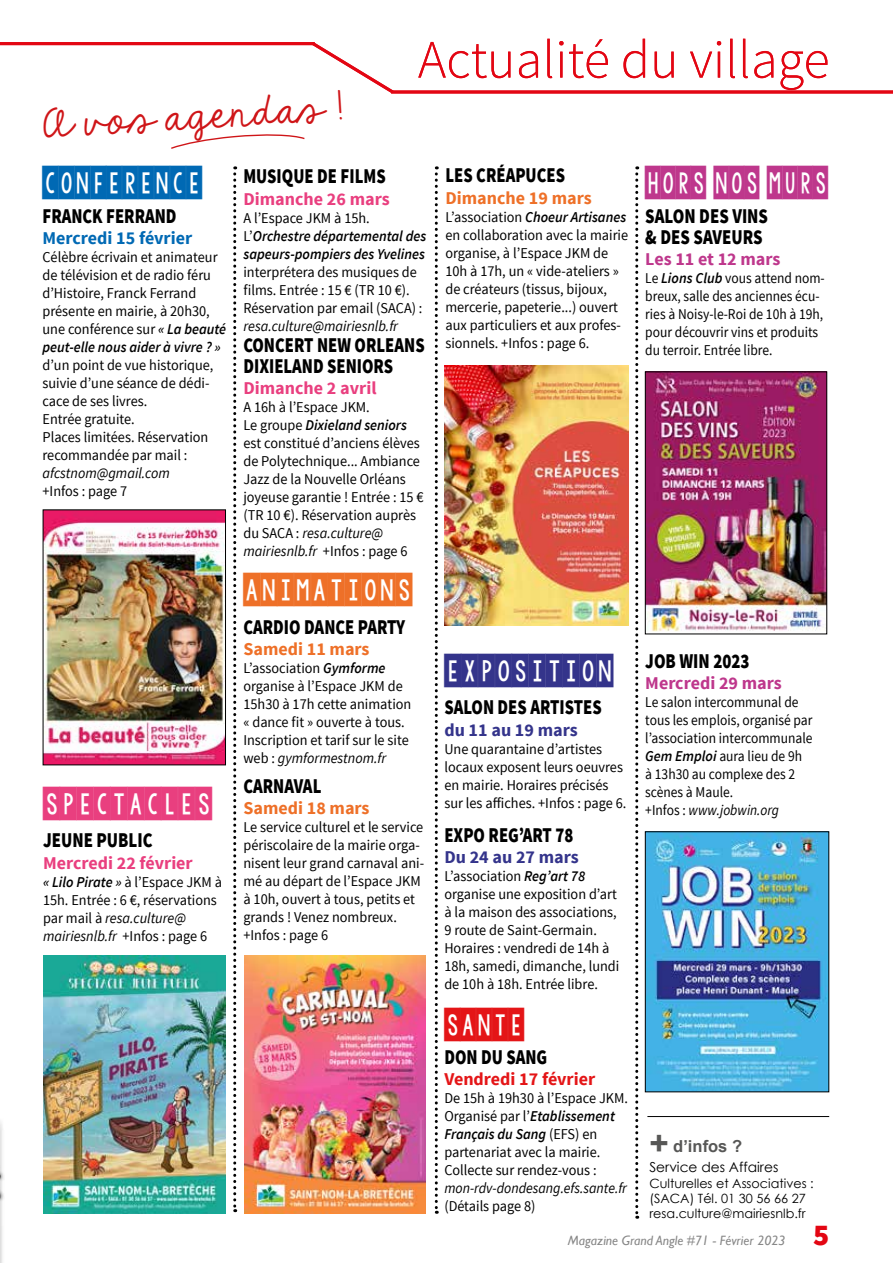
<style>
.page{position:relative;width:893px;height:1263px;background:#fff}
.page>*{position:absolute;margin:0;border:0;box-sizing:border-box;transform-origin:0 0}
.t1{font:300 54px "Source Sans Pro";color:#e30613}
.t2{font:45px "KG Defying Gravity";color:#be378c;scale:.81 1}
.t3{font:45px "KG Defying Gravity";color:#0069b4;scale:.85 1}
.t4{font:45px "KG Defying Gravity";color:#ee7028;scale:.9 1}
.t5{font:45px "KG Defying Gravity";color:#e93f7f;scale:.9 1}
.t6{font:45px "KG Defying Gravity";color:#34348b;scale:.9 1}
.t7{font:45px "KG Defying Gravity";color:#e41517;scale:.85 1}
.t8{font:38.7px "KG The Fighter";color:#cf1518;scale:.89 1}
.t9{font:900 30px "Source Sans Pro";color:#e30613}
.t10{font:900 21px/21px "Source Sans Pro";color:#000;scale:.79 1}
.t11{font:900 21px/21px "Source Sans Pro";color:#000;scale:.8 1}
.t12{font:700 18px "Source Sans Pro";color:#e93f7f}
.t13{font:700 18px "Source Sans Pro";color:#ee7028}
.t14{font:700 18px "Source Sans Pro";color:#be378c}
.t15{font:700 18px "Source Sans Pro";color:#34348b}
.t16{font:700 18px "Source Sans Pro";color:#0069b4}
.t17{font:700 18px "Source Sans Pro";color:#e41517}
.t18{font:700 16.5px "Arial";color:#575756}
.t19{font:15px/18px "Source Sans Pro";color:#000;scale:.95 1}
.t20{font:15px/18px "Source Sans Pro";color:#000;scale:.9 1}
.t21{font:italic 600 15px/18px "Source Sans Pro";color:#000;scale:.95 1}
.t22{font:italic 15px "Source Sans Pro";color:#000;scale:.95 1}
.t23{font:italic 15px "Source Sans Pro";color:#000;scale:.93 1}
.t24{font:13.8px "Century Gothic";color:#000}
.t25{font:italic 13.5px "Gill Sans";color:#878787}
.t26{font:12.75px/15.3px "Century Gothic";color:#000}
.s1{font-weight:600;font-style:italic}
.s2{font-style:italic}
.s3{font-weight:400;font-style:normal}
.s4{font-size:33px}
</style>
<div class="page">
<div style="left:0;top:1077px;width:5px;height:186px;background:#f4f4f4"></div>
<svg style="left:0;top:1245px;width:1px;height:18px"></svg>
<div style="left:0;top:1079px;width:5px;height:166px;background:#000;opacity:.75"></div>
<img style="left:0;top:1119px;width:2px;height:99px">
<hr style="left:391px;top:91px;width:502px;height:3px;background:#e30613">
<svg style="left:171px;top:134px;width:134px;height:15px"></svg>
<hr style="left:0;top:42px;width:315px;height:3px;background:#e30613">
<hr style="left:391px;top:90px;width:502px;height:3px;background:#e30613">
<svg style="left:308px;top:42px;width:89px;height:52px"></svg>
<svg style="left:233px;top:166px;width:3px;height:1046px"></svg>
<svg style="left:435px;top:166px;width:3px;height:1048px"></svg>
<svg style="left:635px;top:166px;width:3px;height:1053px"></svg>
<hr style="left:647px;top:1116px;width:182px;height:1px;background:#000">
<img style="left:45px;top:512px;width:179px;height:251px">
<img style="left:244px;top:956px;width:182px;height:257px">
<img style="left:445px;top:365px;width:183px;height:261px">
<img style="left:647px;top:373px;width:178px;height:259px">
<div style="left:645px;top:371px;width:182px;height:263px;border:1px solid #000"></div>
<img style="left:647px;top:833px;width:180px;height:257px">
<div style="left:645px;top:831px;width:184px;height:261px;border:1px solid #000"></div>
<img style="left:43px;top:956px;width:182px;height:258px">
<h3 class="t8" style="left:42px;top:103px;width:339px;rotate:-4deg">A vos agendas !</h3>
<h1 class="t1" style="left:418px;top:27px;width:413px">Actualité du village</h1>
<h2 class="t3" style="left:43px;top:156px;width:189px">CONFERENCE</h2>
<h3 class="t10" style="left:43px;top:206px;width:171px">FRANCK FERRAND</h3>
<p class="t16" style="left:43px;top:227px;width:151px">Mercredi 15 février</p>
<p class="t19" style="left:43px;top:249px;width:195px">Célèbre écrivain et animateur de télévision et de radio féru d’Histoire, Franck Ferrand présente en mairie, à 20h30, une conférence sur <span class="s1">« La beauté peut-elle nous aider à vivre ? »</span></p>
<p class="t19" style="left:43px;top:357px;width:181px">d’un point de vue historique, suivie d’une séance de dédi&shy;cace de ses livres.<br>Entrée gratuite.<br>Places limitées. Réservation recommandée par mail :</p>
<p class="t22" style="left:43px;top:464px;width:136px">afcstnom@gmail.com</p>
<p class="t19" style="left:43px;top:483px;width:91px">+Infos : page 7</p>
<h2 class="t5" style="left:43px;top:776px;width:189px">SPECTACLES</h2>
<h3 class="t11" style="left:43px;top:831px;width:138px">JEUNE PUBLIC</h3>
<p class="t12" style="left:43px;top:851px;width:151px">Mercredi 22 février</p>
<p class="t19" style="left:43px;top:873px;width:190px"><span class="s1">« Lilo Pirate »</span> à l’Espace JKM à<br>15h. Entrée : 6 €, réservations par mail à <span class="s2">resa.culture@ mairiesnlb.fr</span> +Infos : page 6</p>
<h3 class="t10" style="left:243px;top:166px;width:182px">MUSIQUE DE FILMS</h3>
<p class="t12" style="left:243px;top:187px;width:148px">Dimanche 26 mars</p>
<p class="t21" style="left:243px;top:208px;width:194px"><span class="s3">A l’Espace JKM à 15h.<br>L’</span>Orchestre départemental des sapeurs-pompiers des Yvelines</p>
<p class="t19" style="left:243px;top:263px;width:190px">interprétera des musiques de films. Entrée : 15 € (TR 10 €).<br>Réservation par email (SACA) :</p>
<p class="t22" style="left:243px;top:316px;width:164px">resa.culture@mairiesnlb.fr</p>
<h3 class="t10" style="left:243px;top:335px;width:231px">CONCERT NEW ORLEANS<br>DIXIELAND SENIORS</h3>
<p class="t12" style="left:243px;top:377px;width:135px">Dimanche 2 avril</p>
<p class="t19" style="left:243px;top:398px;width:191px">A 16h à l’Espace JKM.<br>Le groupe <span class="s1">Dixieland seniors </span>est constitué d’anciens élèves de Polytechnique... Ambiance<br>Jazz de la Nouvelle Orléans joyeuse garantie ! Entrée : 15 € (TR 10 €). Réservation auprès du SACA : <span class="s2">resa.culture@ mairiesnlb.fr</span> +Infos : page 6</p>
<h2 class="t4" style="left:243px;top:562px;width:189px">ANIMATIONS</h2>
<h3 class="t10" style="left:243px;top:617px;width:206px">CARDIO DANCE PARTY</h3>
<p class="t13" style="left:243px;top:638px;width:128px">Samedi 11 mars</p>
<p class="t19" style="left:243px;top:659px;width:178px">L’association <span class="s1">Gymforme </span>organise à l’Espace JKM de<br>15h30 à 17h cette animation « dance fit » ouverte à tous.<br>Inscription et tarif sur le site web : <span class="s2">gymformestnom.fr</span></p>
<h3 class="t10" style="left:243px;top:776px;width:100px">CARNAVAL</h3>
<p class="t13" style="left:243px;top:797px;width:128px">Samedi 18 mars</p>
<p class="t19" style="left:243px;top:819px;width:192px">Le service culturel et le service périscolaire de la mairie orga&shy;nisent leur grand carnaval ani&shy;mé au départ de l’Espace JKM à 10h, ouvert à tous, petits et grands ! Venez nombreux. +Infos : page 6</p>
<h3 class="t10" style="left:445px;top:166px;width:153px">LES CRÉAPUCES</h3>
<p class="t13" style="left:445px;top:186px;width:148px">Dimanche 19 mars</p>
<p class="t19" style="left:445px;top:208px;width:194px">L’association <span class="s1">Choeur Artisanes </span>en collaboration avec la mairie organise, à l’Espace JKM de<br>10h à 17h, un « vide-ateliers » de créateurs (tissus, bijoux, mercerie, papeterie...) ouvert aux particuliers et aux profes&shy;sionnels. +Infos : page 6.</p>
<h2 class="t2" style="left:645px;top:156px;width:227px">HORS NOS MURS</h2>
<h3 class="t11" style="left:645px;top:206px;width:155px">SALON DES VINS &amp; DES SAVEURS</h3>
<p class="t14" style="left:645px;top:248px;width:137px">Les 11 et 12 mars</p>
<p class="t20" style="left:645px;top:270px;width:201px">Le <span class="s1">Lions Club</span> vous attend nom&shy;breux, salle des anciennes écu&shy;ries à Noisy-le-Roi de 10h à 19h, pour découvrir vins et produits du terroir. Entrée libre.</p>
<h2 class="t6" style="left:444px;top:643px;width:189px">EXPOSITION</h2>
<h3 class="t10" style="left:444px;top:698px;width:201px">SALON DES ARTISTES</h3>
<p class="t15" style="left:444px;top:718px;width:135px">du 11 au 19 mars</p>
<p class="t19" style="left:444px;top:740px;width:193px">Une quarantaine d’artistes locaux exposent leurs oeuvres en mairie. Horaires précisés sur les affiches. +Infos : page 6.</p>
<h3 class="t10" style="left:444px;top:825px;width:165px">EXPO REG’ART 78</h3>
<p class="t15" style="left:444px;top:846px;width:136px">Du 24 au 27 mars</p>
<p class="t19" style="left:444px;top:867px;width:186px">L’association <span class="s1">Reg’art 78 </span>organise une exposition d’art à la maison des associations,<br>9 route de Saint-Germain.<br>Horaires : vendredi de 14h à<br>18h, samedi, dimanche, lundi de 10h à 18h. Entrée libre.</p>
<h2 class="t7" style="left:444px;top:997px;width:95px">SANTE</h2>
<h3 class="t10" style="left:444px;top:1047px;width:132px">DON DU SANG</h3>
<p class="t17" style="left:444px;top:1068px;width:152px">Vendredi 17 février</p>
<p class="t19" style="left:444px;top:1090px;width:195px">De 15h à 19h30 à l’Espace JKM.<br>Organisé par l’<span class="s1">Etablissement<br>Français du Sang</span> (EFS) en partenariat avec la mairie.<br>Collecte sur rendez-vous :</p>
<p class="t23" style="left:444px;top:1179px;width:198px">mon-rdv-dondesang.efs.sante.fr</p>
<p class="t19" style="left:444px;top:1198px;width:97px">(Détails page 8)</p>
<h3 class="t11" style="left:645px;top:651px;width:132px">JOB WIN 2023</h3>
<p class="t14" style="left:645px;top:672px;width:138px">Mercredi 29 mars</p>
<p class="t20" style="left:645px;top:693px;width:187px">Le salon intercommunal de tous les emplois, organisé par l’association intercommunale<br><span class="s1">Gem Emploi</span> aura lieu de 9h à 13h30 au complexe des 2 scènes à Maule.<br>+Infos : <span class="s2">www.jobwin.org</span></p>
<p class="t18" style="left:649px;top:1134px;width:94px"><span class="s4">+</span> d’infos ?</p>
<p class="t24" style="left:649px;top:1158px;width:131px">Service des Affaires</p>
<p class="t26" style="left:649px;top:1175px;width:166px">Culturelles et Associatives : (SACA) Tél. 01 30 56 66 27 resa.culture@mairiesnlb.fr</p>
<p class="t25" style="left:568px;top:1233px;width:219px">Magazine Grand Angle #71 - Février 2023</p>
<h3 class="t9" style="left:813px;top:1216px;width:18px">5</h3>
</div>
